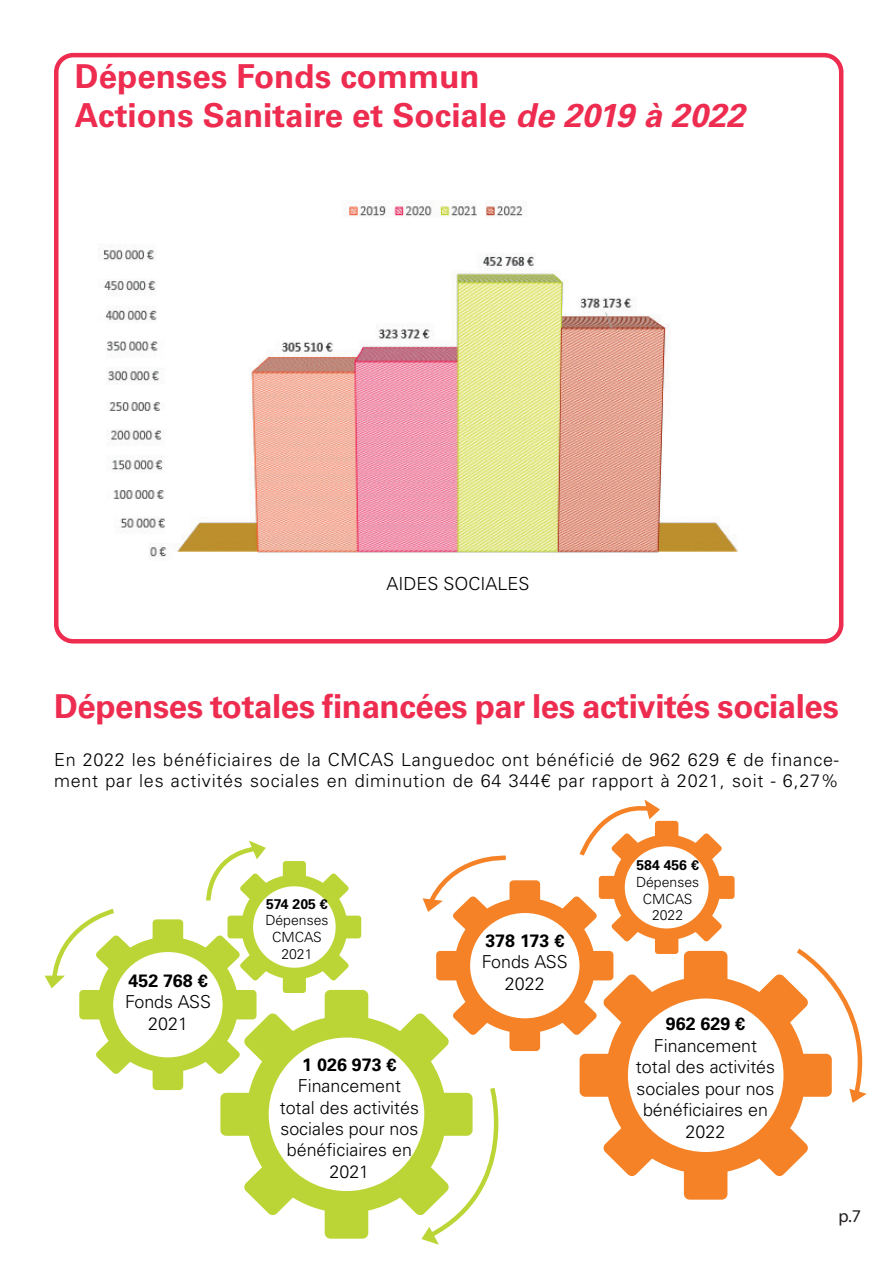
<style>
.page{position:relative;width:893px;height:1263px;background:#fff}
.page>*{position:absolute;margin:0;border:0;box-sizing:border-box;transform-origin:0 0}
.t1{font:700 33px/39.6px "Univers LT Std";letter-spacing:-.015em;color:#ed2c50}
.t2{font:300 18px/21.6px "Univers LT Std";letter-spacing:.035em;color:#000001}
.t3{font:300 18px "Univers LT Std";color:#000001}
.t4{font:18px "Myriad Pro";color:#231f20}
.t5{font:300 17.85px/21.5px "Univers LT Std";color:#000001;text-align:center}
.t6{font:700 17.85px "Univers LT Std";color:#000001}
.t7{font:300 14.1px/16.8px "Univers LT Std";color:#000001;text-align:center}
.t8{font:700 14.1px "Univers LT Std";color:#000001}
.s1{font-style:italic}
</style>
<div class="page">
<div style="left:54px;top:53px;width:789px;height:590px;border:4px solid #ed2c50;border-radius:17px"></div>
<svg style="left:220px;top:990px;width:222px;height:249px"></svg>
<svg style="left:580px;top:974px;width:228px;height:225px"></svg>
<img style="left:98px;top:200px;width:640px;height:359px">
<svg style="left:45px;top:840px;width:316px;height:250px"></svg>
<svg style="left:421px;top:1084px;width:78px;height:161px"></svg>
<svg style="left:793px;top:948px;width:74px;height:155px"></svg>
<svg style="left:422px;top:799px;width:313px;height:252px"></svg>
<h1 class="t1" style="left:75px;top:56px;width:671px">Dépenses Fonds commun<br>Actions Sanitaire et Sociale <span class="s1">de 2019 à 2022</span></h1>
<p class="t3" style="left:386px;top:573px;width:145px">AIDES SOCIALES</p>
<h1 class="t1" style="left:54px;top:687px;width:786px">Dépenses totales financées par les activités sociales</h1>
<p class="t2" style="left:54px;top:748px;width:786px">En 2022 les bénéficiaires de la CMCAS Languedoc ont bénéficié de 962 629 € de finance&shy;ment par les activités sociales en diminution de 64 344€ par rapport à 2021, soit - 6,27%</p>
<p class="t6" style="left:129px;top:970px;width:81px">452 768 €</p>
<p class="t5" style="left:125px;top:991px;width:87px">Fonds ASS<br>2021</p>
<p class="t8" style="left:266px;top:895px;width:63px">574 205 €</p>
<p class="t7" style="left:265px;top:912px;width:65px">Dépenses<br>CMCAS<br>2021</p>
<p class="t6" style="left:302px;top:1054px;width:96px">1 026 973 €</p>
<p class="t5" style="left:280px;top:1075px;width:141px">Financement total des activités sociales pour nos bénéficiaires en<br>2021</p>
<p class="t6" style="left:485px;top:930px;width:80px">378 173 €</p>
<p class="t5" style="left:482px;top:951px;width:87px">Fonds ASS<br>2022</p>
<p class="t8" style="left:636px;top:857px;width:64px">584 456 €</p>
<p class="t7" style="left:636px;top:873px;width:65px">Dépenses<br>CMCAS<br>2022</p>
<p class="t6" style="left:666px;top:1014px;width:81px">962 629 €</p>
<p class="t5" style="left:636px;top:1035px;width:141px">Financement total des activités sociales pour nos bénéficiaires en<br>2022</p>
<p class="t4" style="left:838px;top:1205px;width:24px">p.7</p>
</div>
